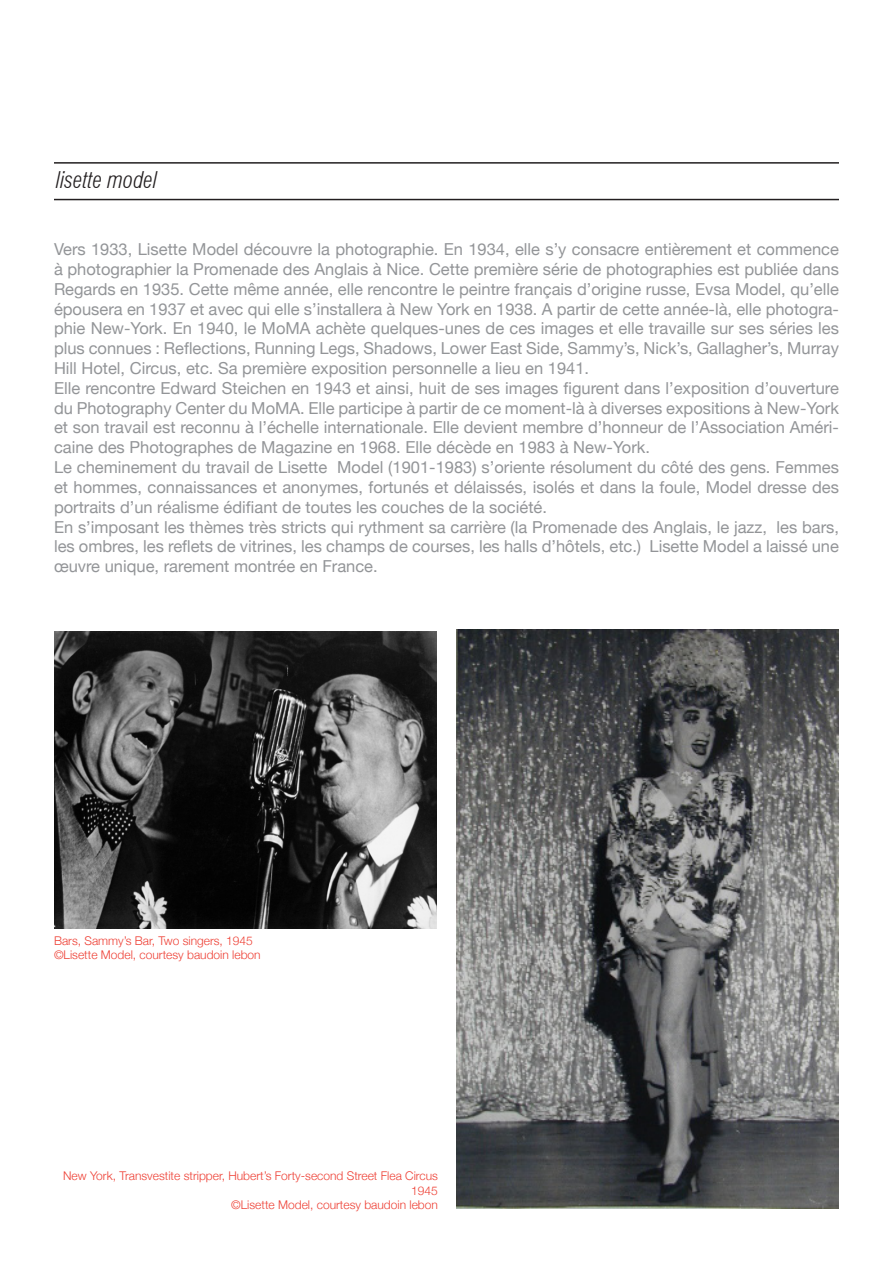
<style>
.page{position:relative;width:893px;height:1263px;background:#fff}
.page>*{position:absolute;margin:0;border:0;box-sizing:border-box;transform-origin:0 0}
.t1{font:italic 300 condensed 22.5px "Swiss 721 BT";color:#231f20}
.t2{font:16.5px/19.8px "Helvetica Neue";color:#939598;text-align:justify}
.t3{font:300 12px "Helvetica Neue";color:#ee3f34}
</style>
<div class="page">
<hr style="left:54px;top:162px;width:785px;height:2px;background:#231f20">
<hr style="left:54px;top:199px;width:785px;height:1px;background:#231f20">
<img style="left:54px;top:631px;width:383px;height:297px">
<img style="left:456px;top:629px;width:383px;height:580px">
<p class="t1" style="left:56px;top:166px;width:103px">lisette model</p>
<p class="t2" style="left:54px;top:238px;width:786px">Vers 1933, Lisette Model découvre la photographie. En 1934, elle s’y consacre entièrement et commence à photographier la Promenade des Anglais à Nice. Cette première série de photographies est publiée dans Regards en 1935. Cette même année, elle rencontre le peintre français d’origine russe, Evsa Model, qu’elle épousera en 1937 et avec qui elle s’installera à New York en 1938. A partir de cette année-là, elle photogra&shy;phie New-York. En 1940, le MoMA achète quelques-unes de ces images et elle travaille sur ses séries les plus connues : Reflections, Running Legs, Shadows, Lower East Side, Sammy’s, Nick’s, Gallagher’s, Murray Hill Hotel, Circus, etc. Sa première exposition personnelle a lieu en 1941.</p>
<p class="t2" style="left:54px;top:377px;width:786px">Elle rencontre Edward Steichen en 1943 et ainsi, huit de ses images figurent dans l’exposition d’ouverture du Photography Center du MoMA. Elle participe à partir de ce moment-là à diverses expositions à New-York et son travail est reconnu à l’échelle internationale. Elle devient membre d’honneur de l’Association Améri&shy;caine des Photographes de Magazine en 1968. Elle décède en 1983 à New-York.</p>
<p class="t2" style="left:54px;top:456px;width:786px">Le cheminement du travail de Lisette Model (1901-1983) s’oriente résolument du côté des gens. Femmes et hommes, connaissances et anonymes, fortunés et délaissés, isolés et dans la foule, Model dresse des portraits d’un réalisme édifiant de toutes les couches de la société.</p>
<p class="t2" style="left:54px;top:515px;width:787px">En s’imposant les thèmes très stricts qui rythment sa carrière (la Promenade des Anglais, le jazz, les bars, les ombres, les reflets de vitrines, les champs de courses, les halls d’hôtels, etc.) Lisette Model a laissé une œuvre unique, rarement montrée en France.</p>
<p class="t3" style="left:54px;top:931px;width:200px">Bars, Sammy’s Bar, Two singers, 1945</p>
<p class="t3" style="left:54px;top:945px;width:208px">©Lisette Model, courtesy baudoin lebon</p>
<p class="t3" style="left:63px;top:1166px;width:376px">New York, Transvestite stripper, Hubert’s Forty-second Street Flea Circus</p>
<p class="t3" style="left:411px;top:1180px;width:28px">1945</p>
<p class="t3" style="left:231px;top:1195px;width:208px">©Lisette Model, courtesy baudoin lebon</p>
</div>
